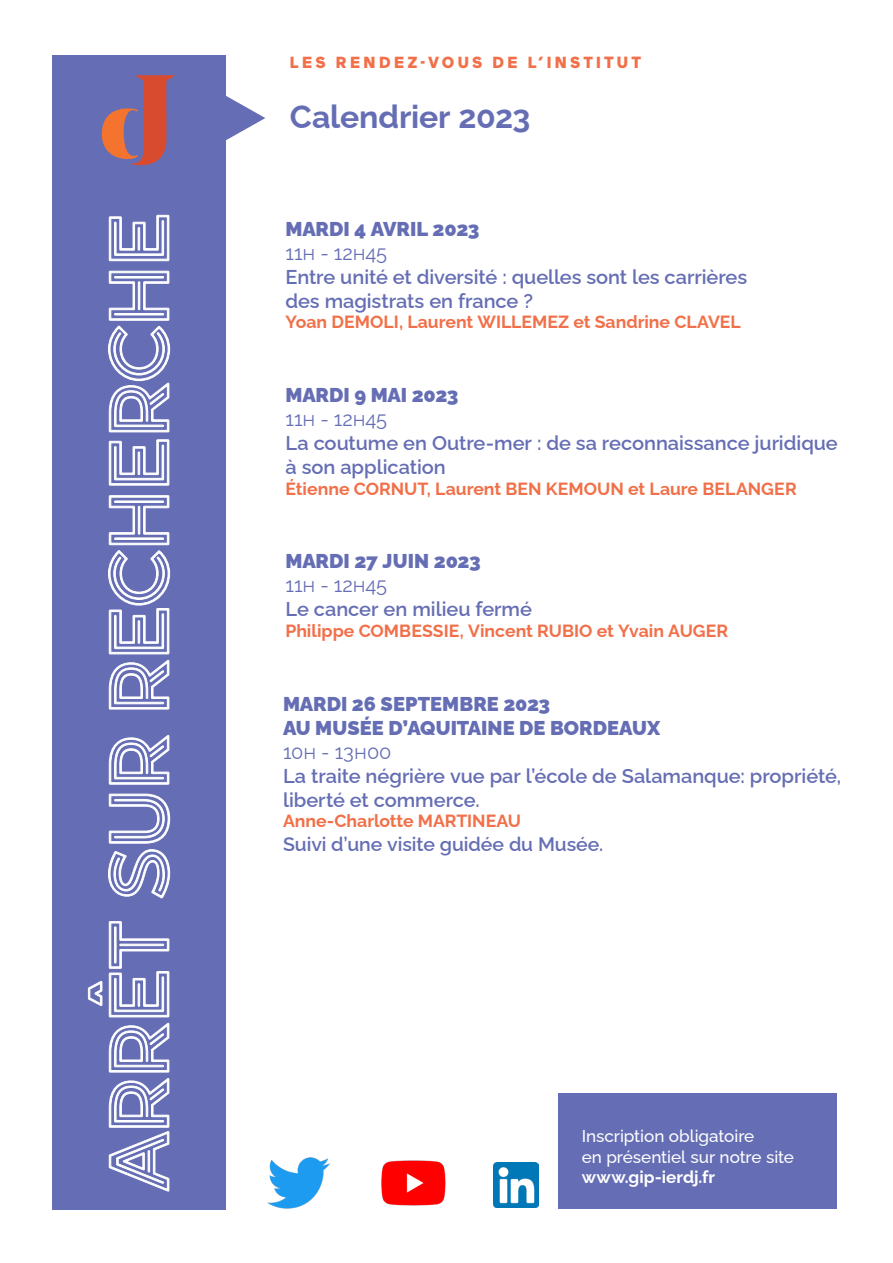
<style>
.page{position:relative;width:893px;height:1263px;background:#fff}
.page>*{position:absolute;margin:0;border:0;box-sizing:border-box;transform-origin:0 0}
.ARS_titre_conf{font:700 32.1px "Raleway";letter-spacing:-.005em;color:#656eb4}
.ARS_date-heure{font:600 19.95px/24px "Raleway";letter-spacing:-.005em;color:#656eb4}
.ARS_date-heure-2{font:900 19.95px "Raleway";color:#656eb4}
.ARS_date-heure-3{font:19.95px "Raleway";letter-spacing:-.01em;color:#656eb4}
.ARS_date-heure-4{font:600 19.5px "Raleway";color:#656eb4}
.ARS_nom{font:700 17.7px "Raleway";color:#f17049}
.ARS_date-heure-5{font:700 17.7px "Raleway";letter-spacing:-.005em;color:#f17049}
.t1{font:500 17.1px/20.5px "Raleway";color:#fff}
.t2{font:700 17.1px "Raleway";color:#fff}
.ARS_les_RDV{font:900 16.05px "Maax";letter-spacing:.205em;color:#f17049}
.s1{font-size:16.2px}
</style>
<div class="page">
<div style="left:559px;top:1094px;width:278px;height:115px;background:#656eb4"></div>
<img style="left:268px;top:1157px;width:62px;height:51px">
<img style="left:381px;top:1160px;width:65px;height:46px">
<img style="left:494px;top:1162px;width:44px;height:45px">
<div style="left:53px;top:55px;width:173px;height:1155px;background:#656eb4"></div>
<svg style="left:226px;top:96px;width:39px;height:44px"></svg>
<svg style="left:102px;top:75px;width:73px;height:90px"></svg>
<svg style="left:88px;top:215px;width:82px;height:976px"></svg>
<p class="ARS_les_RDV" style="left:290px;top:50px;width:353px">LES RENDEZ-VOUS DE L’INSTI<span class="s1">TUT</span></p>
<p class="ARS_titre_conf" style="left:290px;top:91px;width:242px">Calendrier 2023</p>
<p class="ARS_date-heure-2" style="left:286px;top:213px;width:195px">MARDI 4 AVRIL 2023</p>
<p class="ARS_date-heure-3" style="left:286px;top:237px;width:103px">11h - 12h45</p>
<p class="ARS_date-heure" style="left:286px;top:262px;width:463px">Entre unité et diversité : quelles sont les carrières des magistrats en france ?</p>
<p class="ARS_nom" style="left:286px;top:308px;width:457px">Yoan DEMOLI, Laurent WILLEMEZ et Sandrine CLAVEL</p>
<p class="ARS_date-heure-2" style="left:286px;top:379px;width:175px">MARDI 9 MAI 2023</p>
<p class="ARS_date-heure-3" style="left:286px;top:403px;width:103px">11h - 12h45</p>
<p class="ARS_date-heure" style="left:286px;top:429px;width:554px">La coutume en Outre-mer : de sa reconnaissance juridique à son application</p>
<p class="ARS_nom" style="left:286px;top:474px;width:513px">Étienne CORNUT, Laurent BEN KEMOUN et Laure BELANGER</p>
<p class="ARS_date-heure-2" style="left:286px;top:545px;width:197px">MARDI 27 JUIN 2023</p>
<p class="ARS_date-heure-3" style="left:286px;top:569px;width:103px">11h - 12h45</p>
<p class="ARS_date-heure" style="left:286px;top:595px;width:248px">Le cancer en milieu fermé</p>
<p class="ARS_nom" style="left:286px;top:617px;width:444px">Philippe COMBESSIE, Vincent RUBIO et Yvain AUGER</p>
<p class="ARS_date-heure-2" style="left:283px;top:687px;width:269px">MARDI 26 SEPTEMBRE 2023</p>
<p class="ARS_date-heure-2" style="left:283px;top:711px;width:379px">AU MUSÉE D’AQUITAINE DE BORDEAUX</p>
<p class="ARS_date-heure-3" style="left:283px;top:735px;width:110px">10h - 13h00</p>
<p class="ARS_date-heure" style="left:283px;top:761px;width:560px">La traite négrière vue par l’école de Salamanque: propriété,</p>
<p class="ARS_date-heure" style="left:283px;top:785px;width:198px">liberté et commerce.</p>
<p class="ARS_date-heure-5" style="left:283px;top:807px;width:240px">Anne-Charlotte MARTINEAU</p>
<p class="ARS_date-heure-4" style="left:283px;top:829px;width:322px">Suivi d’une visite guidée du Musée.</p>
<p class="t1" style="left:582px;top:1124px;width:214px">Inscription obligatoire<br>en présentiel sur notre site</p>
<p class="t2" style="left:582px;top:1163px;width:135px">www.gip-ierdj.fr</p>
</div>
